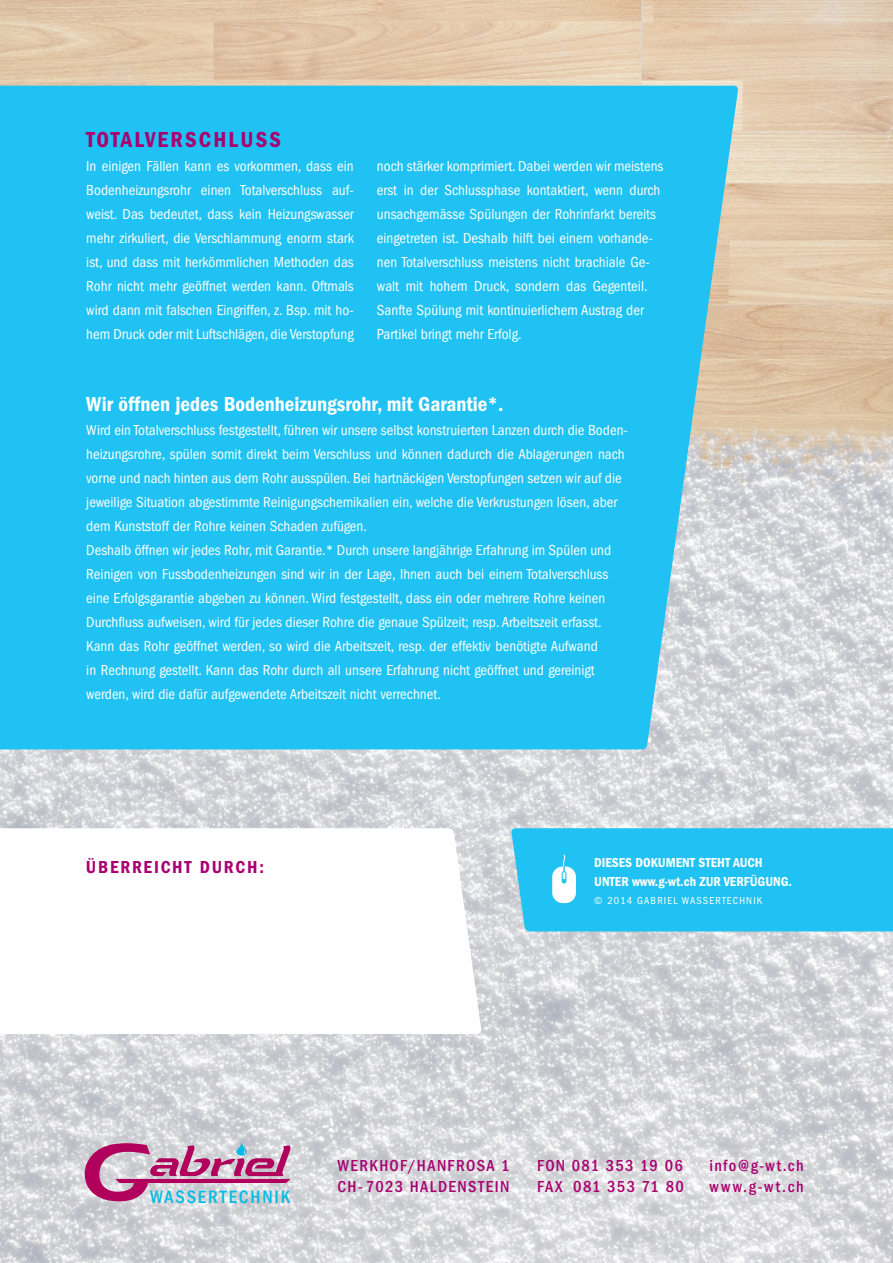
<style>
.page{position:relative;width:893px;height:1263px;background:#fff}
.page>*{position:absolute;margin:0;border:0;box-sizing:border-box;transform-origin:0 0}
.t1{font:600 condensed 22.5px "Franklin Gothic";letter-spacing:.1em;color:#a90170}
.t2{font:600 condensed 21px "Franklin Gothic";color:#fff}
.t3{font:500 condensed 18.3px "Franklin Gothic";letter-spacing:.1em;color:#02bce5}
.t4{font:600 condensed 18px "Franklin Gothic";letter-spacing:.1em;color:#a90170}
.t5{font:500 condensed 16.5px "Franklin Gothic";letter-spacing:.08em;color:#a90170}
.t6{font:condensed 15px/24px "Franklin Gothic";color:#fff}
.t7{font:600 condensed 13.5px/19.2px "Franklin Gothic";color:#fff}
.t8{font:condensed 10.5px "Franklin Gothic";letter-spacing:.11em;color:#fff}
</style>
<div class="page">
<img style="left:0;top:410px;width:893px;height:853px">
<svg style="left:0;top:828px;width:482px;height:206px"></svg>
<div style="left:0;top:86px;width:739px;height:663px;background:#1fc2f3"></div>
<div style="left:511px;top:828px;width:382px;height:103px;background:#1fc2f3"></div>
<svg style="left:85px;top:1142px;width:206px;height:59px"></svg>
<h1 class="t1" style="left:86px;top:127px;width:196px">Totalverschluss</h1>
<p class="t6" style="left:86px;top:154px;width:269px;text-align:justify">In einigen Fällen kann es vorkommen, dass ein Bodenheizungsrohr einen Totalverschluss auf&shy;weist. Das bedeutet, dass kein Heizungswasser mehr zirkuliert, die Verschlammung enorm stark ist, und dass mit herkömmlichen Methoden das Rohr nicht mehr geöffnet werden kann. Oftmals wird dann mit falschen Eingriffen, z. Bsp. mit ho&shy;hem Druck oder mit Luftschlägen, die Verstopfung</p>
<p class="t6" style="left:377px;top:154px;width:288px">noch stärker komprimiert. Dabei werden wir meistens erst in der Schlussphase kontaktiert, wenn durch unsachgemässe Spülungen der Rohrinfarkt bereits eingetreten ist. Deshalb hilft bei einem vorhande&shy;nen Totalverschluss meistens nicht brachiale Ge&shy;walt mit hohem Druck, sondern das Gegenteil.<br>Sanfte Spülung mit kontinuierlichem Austrag der Partikel bringt mehr Erfolg.</p>
<h2 class="t2" style="left:86px;top:392px;width:419px">Wir öffnen jedes Bodenheizungsrohr, mit Garantie*.</h2>
<p class="t6" style="left:86px;top:418px;width:543px">Wird ein Totalverschluss festgestellt, führen wir unsere selbst konstruierten Lanzen durch die Boden&shy;heizungsrohre, spülen somit direkt beim Verschluss und können dadurch die Ablagerungen nach vorne und nach hinten aus dem Rohr ausspülen. Bei hartnäckigen Verstopfungen setzen wir auf die jeweilige Situation abgestimmte Reinigungschemikalien ein, welche die Verkrustungen lösen, aber dem Kunststoff der Rohre keinen Schaden zufügen.<br>Deshalb öffnen wir jedes Rohr, mit Garantie.* Durch unsere langjährige Erfahrung im Spülen und Reinigen von Fussbodenheizungen sind wir in der Lage, Ihnen auch bei einem Totalverschluss eine Erfolgsgarantie abgeben zu können. Wird festgestellt, dass ein oder mehrere Rohre keinen Durchfluss aufweisen, wird für jedes dieser Rohre die genaue Spülzeit; resp. Arbeitszeit erfasst.<br>Kann das Rohr geöffnet werden, so wird die Arbeitszeit, resp. der effektiv benötigte Aufwand<br>in Rechnung gestellt. Kann das Rohr durch all unsere Erfahrung nicht geöffnet und gereinigt werden, wird die dafür aufgewendete Arbeitszeit nicht verrechnet.</p>
<p class="t4" style="left:86px;top:856px;width:180px">überreicht durch:</p>
<p class="t7" style="left:594px;top:853px;width:8px">DIESES</p>
<p class="t7" style="left:636px;top:853px;width:31px">DOKUMEN</p>
<p class="t7" style="left:594px;top:853px;width:148px;text-indent:96px">T STEHT AUCH<br>UNTER www.g-wt.ch ZUR</p>
<p class="t7" style="left:724px;top:872px;width:43px">VERFÜGUNG</p>
<p class="t7" style="left:788px;top:872px;width:5px">.</p>
<p class="t8" style="left:594px;top:895px;width:169px">© 2014 GABRIEL WASSERTECHNIK</p>
<p class="t3" style="left:150px;top:1185px;width:141px">WASSERTECHNIK</p>
<p class="t5" style="left:337px;top:1156px;width:174px">WERKHOF/HANFROSA 1</p>
<p class="t5" style="left:537px;top:1156px;width:147px">FON 081 353 19 06</p>
<p class="t5" style="left:709px;top:1156px;width:96px">info@g-wt.ch</p>
<p class="t5" style="left:337px;top:1177px;width:173px">CH- 7023 HALDENSTEIN</p>
<p class="t5" style="left:537px;top:1177px;width:148px">FAX 081 353 71 80</p>
<p class="t5" style="left:709px;top:1177px;width:96px">www.g-wt.ch</p>
</div>
